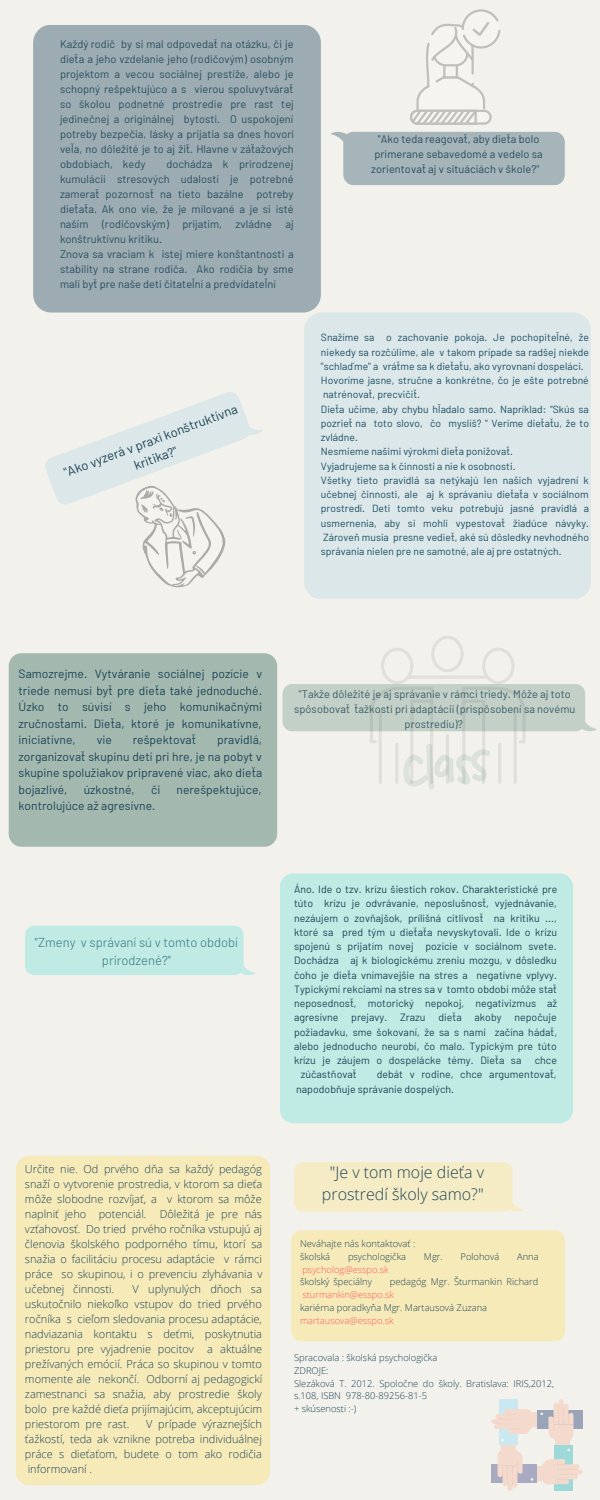
<style>
.page{position:relative;width:600px;height:1500px;background:#f2f1ec}
.page>*{position:absolute;margin:0;border:0;box-sizing:border-box;transform-origin:0 0}
.t1{font:300 16px/21.8px "Open Sans";color:#1d4355;text-align:center}
.t2{font:300 13px/18px "Barlow";color:#1d4355;text-align:center}
.t3{font:13px/17.9px "Barlow";color:#1d4355;text-align:center}
.t4{font:12px/16.5px "Barlow";letter-spacing:.005em;color:#1d4355;text-align:justify}
.t5{font:11px/15px "Barlow";letter-spacing:.005em;color:#1d4355;text-align:justify}
.t6{font:300 11px/15px "Open Sans";color:#1d4355;text-align:justify}
.t7{font:10.5px/14.2px "Barlow";letter-spacing:.005em;color:#1d4355;text-align:justify}
.t8{font:10.4px/14.2px "Barlow";letter-spacing:.005em;color:#1d4355;text-align:justify}
.t9{font:300 9.3px/12.8px "Open Sans";color:#1d4355}
.t10{font:300 9.3px "Open Sans";color:#ff5757}
.s1{color:#ff5757}
</style>
<div class="page">
<div style="left:9px;top:653px;width:268px;height:194px;background:#a3b9b0;border-radius:13px"></div>
<div style="left:304px;top:312px;width:287px;height:287px;background:#dbe7e9;border-radius:18px"></div>
<svg style="left:45px;top:392px;width:218px;height:196px"></svg>
<svg style="left:283px;top:636px;width:314px;height:153px"></svg>
<div style="left:25px;top:926px;width:230px;height:49px;background:#c0eae4"></div>
<div style="left:280px;top:873px;width:293px;height:250px;background:#c0eae4;border-radius:13px"></div>
<div style="left:331px;top:132px;width:234px;height:53px;background:#a6b5b9"></div>
<svg style="left:410px;top:9px;width:90px;height:116px"></svg>
<div style="left:33px;top:25px;width:288px;height:287px;background:#9cacb2;border-radius:18px"></div>
<svg style="left:294px;top:1162px;width:230px;height:50px;background:#f4ecc8"></svg>
<div style="left:16px;top:1156px;width:254px;height:329px;background:#f6eab9;border-radius:13px"></div>
<div style="left:291px;top:1230px;width:274px;height:111px;background:#f6eab9;border-radius:10px"></div>
<svg style="left:491px;top:1399px;width:92px;height:92px"></svg>
<p class="t5" style="left:60px;top:36px;width:235px">Každý rodič by si mal odpovedať na otázku, či je dieťa a jeho vzdelanie jeho (rodičovým) osobným projektom a vecou sociálnej prestíže, alebo je schopný rešpektujúco a s vierou spoluvytvárať so školou podnetné prostredie pre rast tej jedinečnej a originálnej bytosti. O uspokojení potreby bezpečia, lásky a prijatia sa dnes hovorí veľa, no dôležité je to aj žiť. Hlavne v záťažových obdobiach, kedy</p>
<p class="t5" style="left:60px;top:156px;width:235px;text-indent:106px">dochádza k prirodzenej kumulácii stresových udalostí je potrebné zamerať pozornosť na tieto bazálne potreby dieťaťa. Ak ono vie, že je milované a je si isté naším (rodičovským) prijatím, zvládne aj konštruktívnu kritiku.</p>
<p class="t5" style="left:60px;top:246px;width:235px">Znova sa vraciam k istej miere konštantnosti a stability na strane rodiča. Ako rodičia by sme mali byť pre naše deti čitateľní a predvídateľní</p>
<p class="t3" style="left:61px;top:465px;width:186px;rotate:-21deg">"Ako vyzerá v praxi konštruktívna kritika?"</p>
<p class="t5" style="left:371px;top:131px;width:173px;text-align:center">"Ako teda reagovať, aby dieťa bolo primerane sebavedomé a vedelo sa zorientovať aj v situáciách v škole?"</p>
<p class="t8" style="left:321px;top:330px;width:270px">Snažíme sa o zachovanie pokoja. Je pochopiteľné, že niekedy sa rozčúlime, ale v takom prípade sa radšej niekde "schlaďme" a vráťme sa k dieťaťu, ako vyrovnaní dospeláci.</p>
<p class="t8" style="left:321px;top:373px;width:269px">Hovoríme jasne, stručne a konkrétne, čo je ešte potrebné natrénovať, precvičiť.</p>
<p class="t8" style="left:321px;top:401px;width:270px">Dieťa učíme, aby chybu hľadalo samo. Napríklad: "Skús sa pozrieť na toto slovo, čo myslíš? " Veríme dieťaťu, že to zvládne.</p>
<p class="t8" style="left:321px;top:444px;width:194px">Nesmieme našimi výrokmi dieťa ponižovať.</p>
<p class="t8" style="left:321px;top:458px;width:196px">Vyjadrujeme sa k činnosti a nie k osobnosti.</p>
<p class="t8" style="left:321px;top:473px;width:270px">Všetky tieto pravidlá sa netýkajú len našich vyjadrení k učebnej činnosti, ale aj k správaniu dieťaťa v sociálnom prostredí. Deti tomto veku potrebujú jasné pravidlá a usmernenia, aby si mohli vypestovať žiadúce návyky.<br>Zároveň musia presne vedieť, aké sú dôsledky nevhodného správania nielen pre ne samotné, ale aj pre ostatných.</p>
<p class="t4" style="left:19px;top:665px;width:245px">Samozrejme. Vytváranie sociálnej pozície v triede nemusí byť pre dieťa také jednoduché.<br>Úzko to súvisí s jeho komunikačnými zručnosťami. Dieťa, ktoré je komunikatívne, iniciatívne,</p>
<p class="t4" style="left:97px;top:731px;width:17px">vie</p>
<p class="t4" style="left:133px;top:731px;width:65px">rešpektovať</p>
<p class="t4" style="left:19px;top:731px;width:245px;text-indent:199px">pravidlá, zorganizovať skupinu detí pri hre, je na pobyt v skupine spolužiakov pripravené viac, ako dieťa bojazlivé,</p>
<p class="t4" style="left:84px;top:781px;width:53px">úzkostné,</p>
<p class="t4" style="left:151px;top:781px;width:11px">či</p>
<p class="t4" style="left:177px;top:781px;width:87px">nerešpektujúce,</p>
<p class="t4" style="left:19px;top:797px;width:138px">kontrolujúce až agresívne.</p>
<p class="t2" style="left:35px;top:932px;width:204px">"Zmeny v správaní sú v tomto období prirodzené?"</p>
<p class="t6" style="left:25px;top:1161px;width:239px">Určite nie. Od prvého dňa sa každý pedagóg snaží o vytvorenie prostredia, v ktorom sa dieťa môže slobodne rozvíjať, a v ktorom sa môže naplniť jeho potenciál. Dôležitá je pre nás vzťahovosť. Do tried prvého ročníka vstupujú aj členovia školského podporného tímu, ktorí sa snažia o facilitáciu procesu adaptácie v rámci práce so skupinou, i o prevenciu zlyhávania v učebnej činnosti.</p>
<p class="t6" style="left:25px;top:1281px;width:239px;text-indent:108px">V uplynulých dňoch sa uskutočnilo niekoľko vstupov do tried prvého ročníka s cieľom sledovania procesu adaptácie, nadviazania kontaktu s deťmi, poskytnutia priestoru pre vyjadrenie pocitov a aktuálne prežívaných emócií. Práca so skupinou v tomto momente ale nekončí. Odborní aj pedagogickí zamestnanci sa snažia, aby prostredie školy bolo pre každé dieťa prijímajúcim, akceptujúcim priestorom pre rast.</p>
<p class="t6" style="left:25px;top:1416px;width:239px;text-indent:121px">V prípade výraznejších ťažkostí, teda ak vznikne potreba individuálnej práce s dieťaťom, budete o tom ako rodičia informovaní .</p>
<p class="t5" style="left:294px;top:686px;width:283px;text-align:center">"Takže dôležité je aj správanie v rámci triedy. Môže aj toto spôsobovať ťažkosti pri adaptácii (prispôsobení sa novému prostrediu)?</p>
<p class="t7" style="left:294px;top:882px;width:265px">Áno. Ide o tzv. krízu šiestich rokov. Charakteristické pre túto krízu je odvrávanie, neposlušnosť, vyjednávanie, nezáujem o zovňajšok, prílišná citlivosť na kritiku ..., ktoré sa pred tým u dieťaťa nevyskytovali. Ide o krízu spojenú s prijatím novej pozície v sociálnom svete.<br>Dochádza aj k biologickému zreniu mozgu, v dôsledku čoho je dieťa vnímavejšie na stres a negatívne vplyvy.<br>Typickými rekciami na stres sa v tomto období môže stať neposednosť, motorický nepokoj, negativizmus až agresívne prejavy. Zrazu dieťa akoby nepočuje požiadavku, sme šokovaní, že sa s nami začína hádať, alebo jednoducho neurobí, čo malo. Typickým pre túto krízu je záujem o dospelácke témy. Dieťa sa</p>
<p class="t7" style="left:535px;top:1053px;width:24px">chce</p>
<p class="t7" style="left:296px;top:1067px;width:262px;text-indent:81px">debát v rodine, chce argumentovať, napodobňuje správanie dospelých.</p>
<p class="t7" style="left:301px;top:1067px;width:58px">zúčastňovať</p>
<p class="t1" style="left:322px;top:1161px;width:164px">"Je v tom moje dieťa v prostredí školy samo?"</p>
<p class="t9" style="left:300px;top:1237px;width:117px">Neváhajte nás kontaktovať :</p>
<p class="t9" style="left:300px;top:1250px;width:32px">školská</p>
<p class="t9" style="left:348px;top:1250px;width:60px">psychologička</p>
<p class="t9" style="left:424px;top:1250px;width:20px">Mgr.</p>
<p class="t9" style="left:461px;top:1250px;width:40px">Polohová</p>
<p class="t9" style="left:517px;top:1250px;width:23px">Anna</p>
<p class="t10" style="left:302px;top:1263px;width:88px">psycholog@esspo.sk</p>
<p class="t9" style="left:300px;top:1275px;width:73px">školský špeciálny</p>
<p class="t9" style="left:302px;top:1275px;width:237px;text-indent:88px">pedagóg Mgr. Šturmankin Richard <span class="s1">sturmankin@esspo.sk</span></p>
<p class="t9" style="left:300px;top:1301px;width:189px">kariérna poradkyňa Mgr. Martausová Zuzana</p>
<p class="t10" style="left:300px;top:1314px;width:95px">martausova@esspo.sk</p>
<p class="t9" style="left:294px;top:1351px;width:145px">Spracovala : školská psychologička</p>
<p class="t9" style="left:294px;top:1364px;width:36px">ZDROJE:</p>
<p class="t9" style="left:294px;top:1377px;width:262px">Slezáková T. 2012. Spoločne do školy. Bratislava: IRIS,2012, s.108, ISBN 978-80-89256-81-5</p>
<p class="t9" style="left:294px;top:1402px;width:64px">+ skúsenosti :-)</p>
</div>
